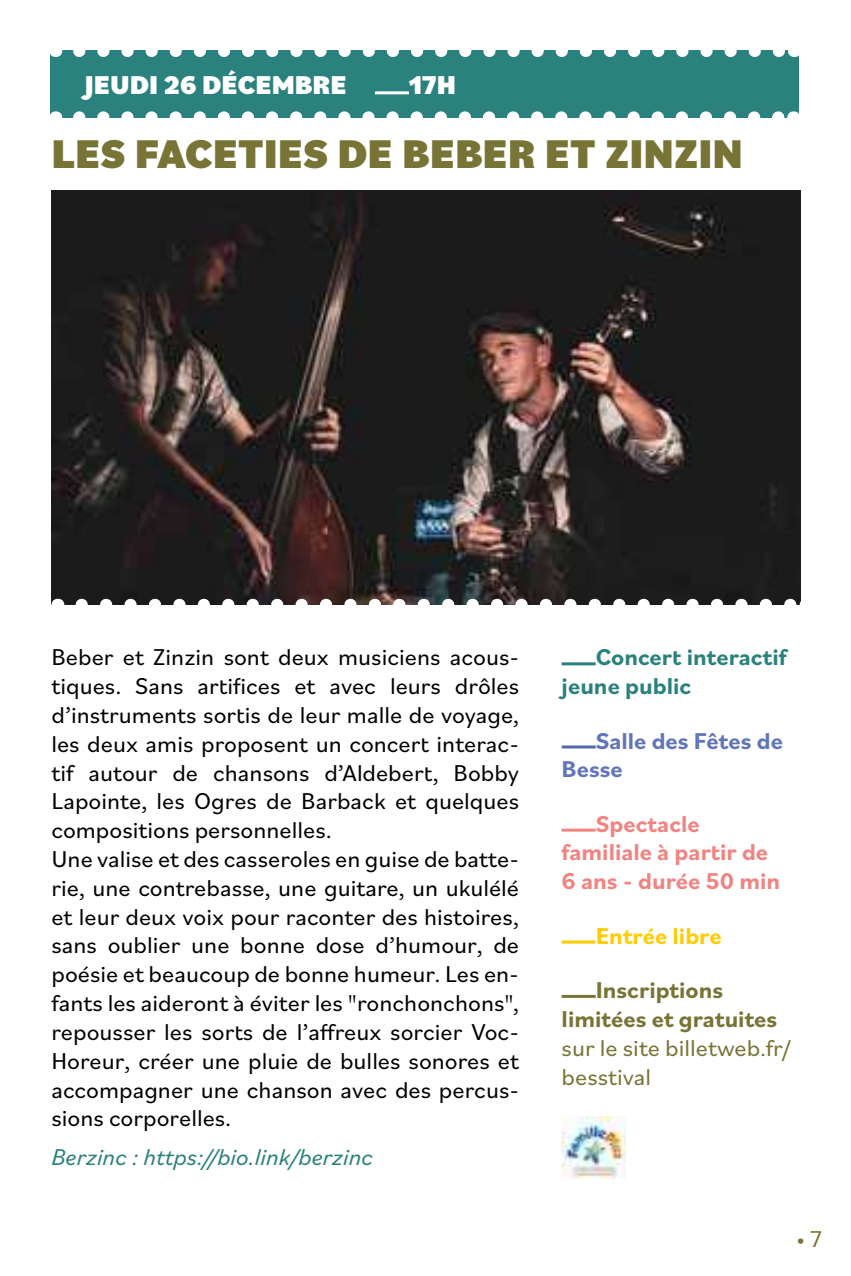
<style>
.page{position:relative;width:851px;height:1276px;background:#fff}
.page>*{position:absolute;margin:0;border:0;box-sizing:border-box;transform-origin:0 0}
.t1{font:900 42px "Bilo";color:#787435}
.t2{font:900 27px "Bilo";color:#fff}
.t3{font:24px/28.8px "Bilo";color:#000}
.t4{font:700 24px/28.8px "Bilo";color:#f08482}
.t5{font:24px/30px "Bilo";color:#787435}
.t6{font:italic 24px "Bilo";color:#2b817d}
.t7{font:700 24px/28.8px "Bilo";color:#787435}
.t8{font:700 24px/28.8px "Bilo";color:#2b817d}
.t9{font:700 24px/28.8px "Bilo";color:#6175b8}
.t10{font:700 24px "Bilo";color:#fc0}
</style>
<div class="page">
<div style="left:51px;top:51px;width:748px;height:67px;background:#2b817d"></div>
<hr style="left:375px;top:91px;width:34px;height:3px;background:#fff">
<img style="left:51px;top:191px;width:749px;height:414px">
<hr style="left:561px;top:662px;width:34px;height:3px;background:#2b817d">
<hr style="left:561px;top:745px;width:34px;height:3px;background:#5567ae">
<hr style="left:561px;top:828px;width:34px;height:3px;background:#f08482">
<hr style="left:561px;top:940px;width:34px;height:3px;background:#fc0">
<hr style="left:561px;top:995px;width:34px;height:3px;background:#787435">
<svg style="left:82px;top:599px;width:711px;height:6px"></svg>
<svg style="left:79px;top:50px;width:702px;height:7px"></svg>
<svg style="left:79px;top:111px;width:702px;height:7px"></svg>
<img style="left:561px;top:1116px;width:64px;height:62px">
<p class="t2" style="left:85px;top:67px;width:263px">JEUDI 26 DÉCEMBRE</p>
<p class="t2" style="left:409px;top:67px;width:49px">17H</p>
<h1 class="t1" style="left:51px;top:125px;width:693px">LES FACETIES DE BEBER ET ZINZIN</h1>
<p class="t3" style="left:51px;top:642px;width:469px">Beber et Zinzin sont deux musiciens acous&shy;tiques. Sans artifices et avec leurs drôles d’instruments sortis de leur malle de voyage, les deux amis proposent un concert interac&shy;tif autour de chansons d’Aldebert, Bobby Lapointe, les Ogres de Barback et quelques compositions personnelles.<br>Une valise et des casseroles en guise de batte&shy;rie, une contrebasse, une guitare, un ukulélé et leur deux voix pour raconter des histoires, sans oublier une bonne dose d’humour, de poésie et beaucoup de bonne humeur. Les en&shy;fants les aideront à éviter les "ronchonchons", repousser les sorts de l’affreux sorcier Voc-Horeur, créer une pluie de bulles sonores et accompagner une chanson avec des percus&shy;sions corporelles.</p>
<p class="t6" style="left:51px;top:1140px;width:323px">Berzinc : https://bio.link/berzinc</p>
<p class="t8" style="left:561px;top:642px;width:226px;text-indent:34px">Concert interactif jeune public</p>
<p class="t9" style="left:561px;top:725px;width:223px;text-indent:34px">Salle des Fêtes de<br>Besse</p>
<p class="t4" style="left:561px;top:808px;width:220px;text-indent:34px">Spectacle familiale à partir de<br>6 ans - durée 50 min</p>
<p class="t10" style="left:595px;top:919px;width:127px">Entrée libre</p>
<p class="t7" style="left:561px;top:974px;width:217px;text-indent:34px">Inscriptions limitées et gratuites</p>
<p class="t5" style="left:561px;top:1031px;width:230px">sur le site billetweb.fr/ besstival</p>
<p class="t5" style="left:796px;top:1223px;width:28px">• 7</p>
</div>
